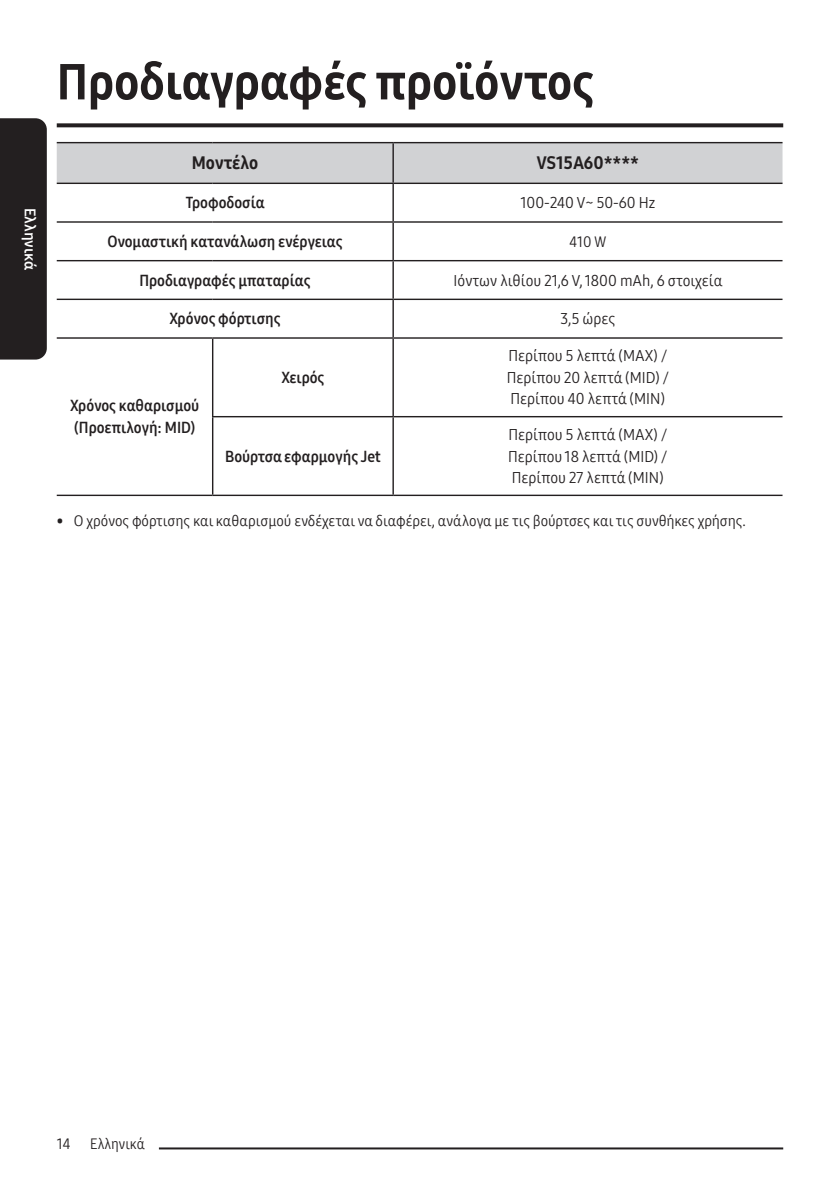
<style>
.page{position:relative;width:840px;height:1191px;background:#fff}
.page>*{position:absolute;margin:0;border:0;box-sizing:border-box;transform-origin:0 0}
.t1{font:50px "Samsung One Greek 800 C";color:#231f20}
.t2{font:18px "Samsung One Greek 800 C";color:#231f20}
.t3{font:15.6px/21.6px "Samsung One Greek 400 C";color:#231f20;text-align:justify}
.t4{font:15.6px/21.6px "Samsung One Greek 700 C";letter-spacing:-.005em;color:#231f20}
.t5{font:15px "Samsung One Greek 400 C";letter-spacing:-.005em;color:#231f20}
.t6{font:15px "Samsung One Greek 700";color:#fff}
.t7{font:15px "Samsung One Greek 400 C";letter-spacing:-.005em;color:#231f20;scale:.95 1}
</style>
<div class="page">
<svg style="left:57px;top:123px;width:725px;height:4px;background:#363233"></svg>
<hr style="left:159px;top:1147px;width:623px;height:2px;background:#231f20">
<div style="left:0;top:118px;width:47px;height:241px;background:#231f20"></div>
<div style="left:57px;top:143px;width:725px;height:40px;background:#d1d2d4"></div>
<hr style="left:57px;top:142px;width:155px;height:1px;background:#231f20">
<hr style="left:212px;top:142px;width:181px;height:1px;background:#231f20">
<hr style="left:393px;top:142px;width:389px;height:1px;background:#231f20">
<hr style="left:392px;top:143px;width:1px;height:40px;background:#231f20">
<hr style="left:57px;top:183px;width:155px;height:1px;background:#231f20">
<hr style="left:212px;top:183px;width:181px;height:1px;background:#231f20">
<hr style="left:393px;top:183px;width:389px;height:1px;background:#231f20">
<hr style="left:392px;top:184px;width:1px;height:37px;background:#231f20">
<hr style="left:57px;top:221px;width:155px;height:2px;background:#231f20">
<hr style="left:212px;top:221px;width:181px;height:2px;background:#231f20">
<hr style="left:393px;top:221px;width:389px;height:2px;background:#231f20">
<hr style="left:392px;top:223px;width:1px;height:37px;background:#231f20">
<hr style="left:57px;top:260px;width:155px;height:1px;background:#231f20">
<hr style="left:212px;top:260px;width:181px;height:1px;background:#231f20">
<hr style="left:393px;top:260px;width:389px;height:1px;background:#231f20">
<hr style="left:392px;top:261px;width:1px;height:38px;background:#231f20">
<hr style="left:57px;top:299px;width:155px;height:1px;background:#231f20">
<hr style="left:212px;top:299px;width:181px;height:1px;background:#231f20">
<hr style="left:393px;top:299px;width:389px;height:1px;background:#231f20">
<hr style="left:392px;top:300px;width:1px;height:37px;background:#231f20">
<hr style="left:57px;top:337px;width:155px;height:2px;background:#231f20">
<hr style="left:212px;top:337px;width:181px;height:2px;background:#231f20">
<hr style="left:212px;top:339px;width:1px;height:77px;background:#231f20">
<hr style="left:393px;top:337px;width:389px;height:2px;background:#231f20">
<hr style="left:392px;top:339px;width:1px;height:77px;background:#231f20">
<hr style="left:212px;top:416px;width:181px;height:1px;background:#231f20">
<hr style="left:212px;top:417px;width:1px;height:77px;background:#231f20">
<hr style="left:393px;top:416px;width:389px;height:1px;background:#231f20">
<hr style="left:392px;top:417px;width:1px;height:77px;background:#231f20">
<hr style="left:57px;top:494px;width:155px;height:2px;background:#231f20">
<hr style="left:212px;top:494px;width:181px;height:2px;background:#231f20">
<hr style="left:393px;top:494px;width:389px;height:2px;background:#231f20">
<p class="t6" style="left:40px;top:208px;width:64px;rotate:90deg">Ελληνικά</p>
<h1 class="t1" style="left:57px;top:48px;width:538px">Προδιαγραφές προϊόντος</h1>
<p class="t2" style="left:192px;top:151px;width:68px">Μοντέλο</p>
<p class="t2" style="left:536px;top:151px;width:104px">VS15A60****</p>
<p class="t4" style="left:186px;top:192px;width:81px">Τροφοδοσία</p>
<p class="t3" style="left:520px;top:192px;width:136px">100-240 V~ 50-60 Hz</p>
<p class="t4" style="left:107px;top:230px;width:236px">Ονομαστική κατανάλωση ενέργειας</p>
<p class="t5" style="left:569px;top:231px;width:38px">410 W</p>
<p class="t4" style="left:139px;top:269px;width:172px">Προδιαγραφές μπαταρίας</p>
<p class="t3" style="left:453px;top:269px;width:271px">Ιόντων λιθίου 21,6 V, 1800 mAh, 6 στοιχεία</p>
<p class="t4" style="left:169px;top:308px;width:112px">Χρόνος φόρτισης</p>
<p class="t3" style="left:560px;top:308px;width:56px">3,5 ώρες</p>
<p class="t3" style="left:506px;top:345px;width:163px">Περίπου 5 λεπτά (MAX) / Περίπου 20 λεπτά (MID) / Περίπου 40 λεπτά (MIN)</p>
<p class="t4" style="left:281px;top:366px;width:44px">Χειρός</p>
<p class="t4" style="left:70px;top:395px;width:131px">Χρόνος καθαρισμού (Προεπιλογή: MID)</p>
<p class="t3" style="left:508px;top:423px;width:160px">Περίπου 5 λεπτά (MAX) / Περίπου 18 λεπτά (MID) / Περίπου 27 λεπτά (MIN)</p>
<p class="t5" style="left:57px;top:510px;width:690px">• Ο χρόνος φόρτισης και καθαρισμού ενδέχεται να διαφέρει, ανάλογα με τις βούρτσες και τις συνθήκες χρήσης.</p>
<p class="t4" style="left:225px;top:445px;width:157px">Βούρτσα εφαρμογής Jet</p>
<p class="t5" style="left:57px;top:1134px;width:15px">14</p>
<p class="t7" style="left:90px;top:1134px;width:59px">Ελληνικά</p>
</div>
